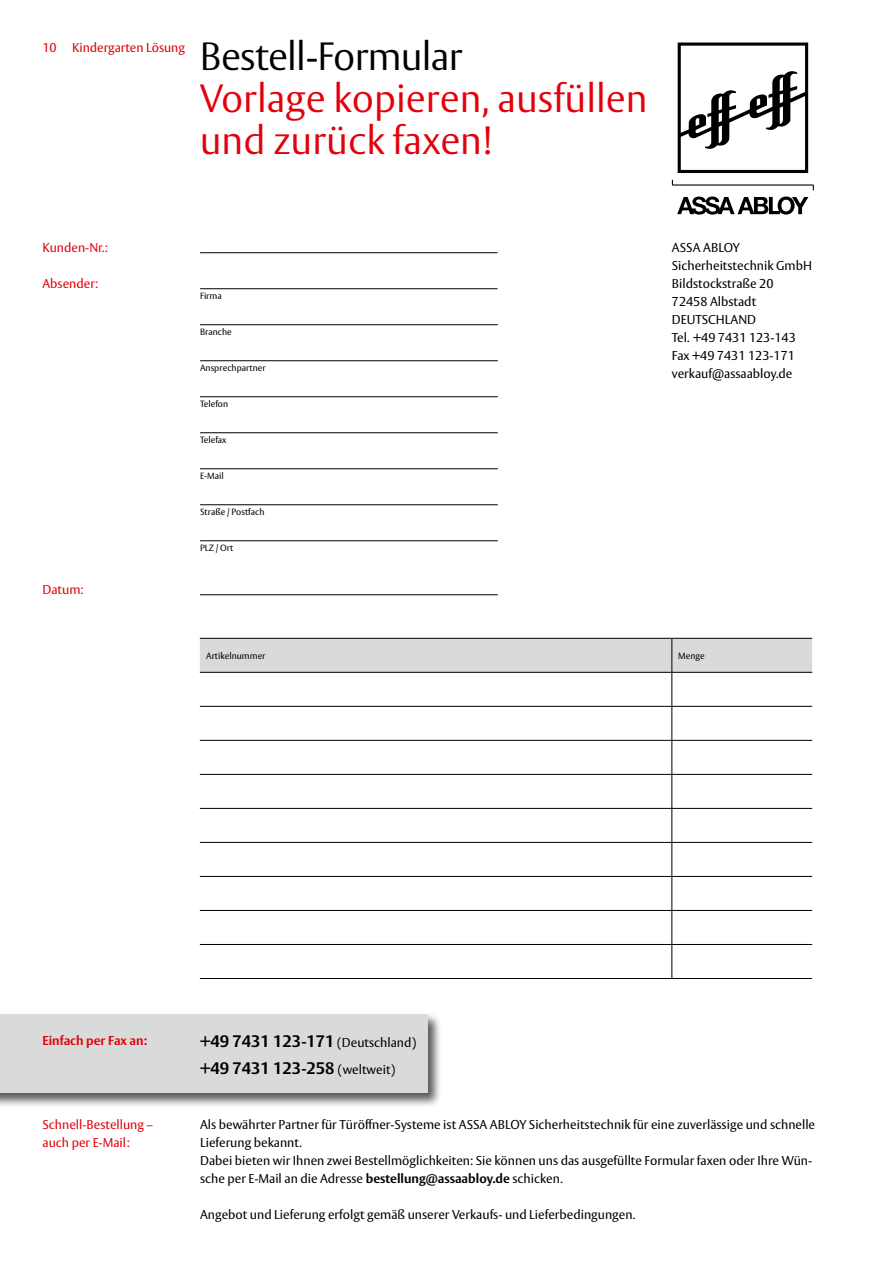
<style>
.page{position:relative;width:893px;height:1263px;background:#fff}
.page>*{position:absolute;margin:0;border:0;box-sizing:border-box;transform-origin:0 0}
.t1{font:300 39px/42px "ASSA Vesta";color:#e3000b}
.t2{font:300 39px "ASSA Vesta";letter-spacing:-.02em;color:#000}
.t3{font:700 16.5px/27px "ASSA Vesta";color:#000}
.t4{font:12.75px/18px "ASSA Vesta";color:#000}
.t5{font:12.75px/18px "ASSA Vesta";color:#e3000b}
.t6{font:700 12.75px "ASSA Vesta";color:#e3000b}
.t7{font:9px "ASSA Vesta";color:#000}
.s1{font-weight:400;font-size:12.75px}
.s2{font-weight:700}
</style>
<div class="page">
<div style="left:0;top:1013px;width:442px;height:95px;background:#000;opacity:.65"></div>
<div style="left:0;top:1015px;width:427px;height:78px;background:#d9dada"></div>
<svg style="left:672px;top:180px;width:142px;height:10px"></svg>
<svg style="left:677px;top:197px;width:131px;height:18px"></svg>
<svg style="left:682px;top:71px;width:122px;height:78px"></svg>
<div style="left:678px;top:43px;width:130px;height:130px;border:3px solid #000"></div>
<div style="left:200px;top:639px;width:612px;height:33px;background:#d9dada"></div>
<hr style="left:200px;top:638px;width:472px;height:1px;background:#000">
<hr style="left:672px;top:638px;width:140px;height:1px;background:#000">
<hr style="left:671px;top:639px;width:1px;height:33px;background:#000">
<hr style="left:200px;top:672px;width:472px;height:1px;background:#000">
<hr style="left:672px;top:672px;width:140px;height:1px;background:#000">
<hr style="left:671px;top:673px;width:1px;height:33px;background:#000">
<hr style="left:200px;top:706px;width:472px;height:1px;background:#000">
<hr style="left:672px;top:706px;width:140px;height:1px;background:#000">
<hr style="left:671px;top:707px;width:1px;height:33px;background:#000">
<hr style="left:200px;top:740px;width:472px;height:1px;background:#000">
<hr style="left:672px;top:740px;width:140px;height:1px;background:#000">
<hr style="left:671px;top:741px;width:1px;height:33px;background:#000">
<hr style="left:200px;top:774px;width:472px;height:1px;background:#000">
<hr style="left:672px;top:774px;width:140px;height:1px;background:#000">
<hr style="left:671px;top:775px;width:1px;height:33px;background:#000">
<hr style="left:200px;top:808px;width:472px;height:1px;background:#000">
<hr style="left:672px;top:808px;width:140px;height:1px;background:#000">
<hr style="left:671px;top:809px;width:1px;height:33px;background:#000">
<hr style="left:200px;top:842px;width:472px;height:1px;background:#000">
<hr style="left:672px;top:842px;width:140px;height:1px;background:#000">
<hr style="left:671px;top:843px;width:1px;height:33px;background:#000">
<hr style="left:200px;top:876px;width:472px;height:1px;background:#000">
<hr style="left:672px;top:876px;width:140px;height:1px;background:#000">
<hr style="left:671px;top:877px;width:1px;height:33px;background:#000">
<hr style="left:200px;top:910px;width:472px;height:1px;background:#000">
<hr style="left:672px;top:910px;width:140px;height:1px;background:#000">
<hr style="left:671px;top:911px;width:1px;height:33px;background:#000">
<hr style="left:200px;top:944px;width:472px;height:1px;background:#000">
<hr style="left:672px;top:944px;width:140px;height:1px;background:#000">
<hr style="left:671px;top:945px;width:1px;height:33px;background:#000">
<hr style="left:200px;top:978px;width:472px;height:1px;background:#000">
<hr style="left:672px;top:978px;width:140px;height:1px;background:#000">
<hr style="left:200px;top:252px;width:297px;height:1px;background:#000">
<hr style="left:200px;top:288px;width:297px;height:1px;background:#000">
<hr style="left:200px;top:324px;width:298px;height:1px;background:#000">
<hr style="left:200px;top:360px;width:298px;height:1px;background:#000">
<hr style="left:200px;top:396px;width:298px;height:1px;background:#000">
<hr style="left:200px;top:432px;width:298px;height:1px;background:#000">
<hr style="left:200px;top:468px;width:298px;height:1px;background:#000">
<hr style="left:200px;top:504px;width:298px;height:1px;background:#000">
<hr style="left:200px;top:540px;width:298px;height:1px;background:#000">
<hr style="left:200px;top:594px;width:298px;height:1px;background:#000">
<p class="t5" style="left:43px;top:39px;width:144px">10 Kindergarten Lösung</p>
<h1 class="t2" style="left:200px;top:33px;width:264px">Bestell-Formular</h1>
<h1 class="t1" style="left:200px;top:79px;width:449px">Vorlage kopieren, ausfüllen und zurück faxen!</h1>
<p class="t5" style="left:43px;top:239px;width:67px">Kunden-Nr.:</p>
<p class="t5" style="left:43px;top:275px;width:57px">Absender:</p>
<p class="t5" style="left:43px;top:581px;width:43px">Datum:</p>
<p class="t7" style="left:200px;top:291px;width:23px">Firma</p>
<p class="t7" style="left:200px;top:327px;width:33px">Branche</p>
<p class="t7" style="left:200px;top:363px;width:67px">Ansprechpartner</p>
<p class="t7" style="left:200px;top:399px;width:30px">Telefon</p>
<p class="t7" style="left:200px;top:435px;width:28px">Telefax</p>
<p class="t7" style="left:200px;top:471px;width:25px">E-Mail</p>
<p class="t7" style="left:200px;top:507px;width:66px">Straße / Postfach</p>
<p class="t7" style="left:200px;top:543px;width:35px">PLZ / Ort</p>
<p class="t4" style="left:672px;top:239px;width:142px">ASSA ABLOY<br>Sicherheitstechnik GmbH<br>Bildstockstraße 20<br>72458 Albstadt<br>DEUTSCHLAND<br>Tel. +49 7431 123-143<br>Fax +49 7431 123-171 verkauf@assaabloy.de</p>
<p class="t7" style="left:206px;top:650px;width:61px">Artikelnummer</p>
<p class="t7" style="left:678px;top:650px;width:28px">Menge</p>
<p class="t6" style="left:43px;top:1033px;width:106px">Einfach per Fax an:</p>
<p class="t3" style="left:200px;top:1028px;width:218px">+49 7431 123-171 <span class="s1">(Deutschland) </span>+49 7431 123-258 <span class="s1">(weltweit)</span></p>
<p class="t5" style="left:43px;top:1116px;width:111px">Schnell-Bestellung – auch per E-Mail:</p>
<p class="t4" style="left:200px;top:1116px;width:617px">Als bewährter Partner für Türöffner-Systeme ist ASSA ABLOY Sicherheitstechnik für eine zuverlässige und schnelle Lieferung bekannt.<br>Dabei bieten wir Ihnen zwei Bestellmöglichkeiten: Sie können uns das ausgefüllte Formular faxen oder Ihre Wün&shy;sche per E-Mail an die Adresse <span class="s2">bestellung@assaabloy.de</span> schicken.</p>
<p class="t4" style="left:200px;top:1206px;width:437px">Angebot und Lieferung erfolgt gemäß unserer Verkaufs- und Lieferbedingungen.</p>
</div>
